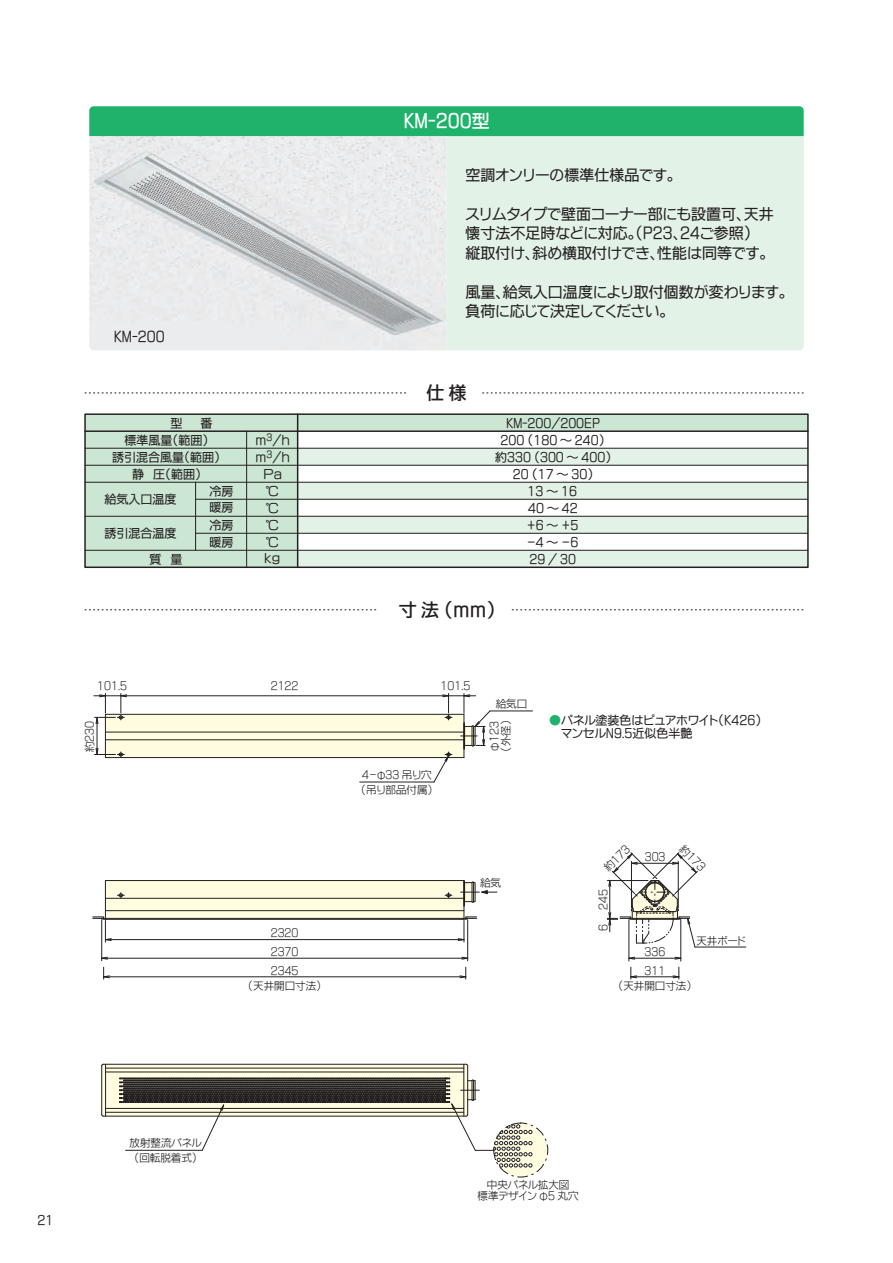
<style>
.page{position:relative;width:893px;height:1263px;background:#fff}
.page>*{position:absolute;margin:0;border:0;box-sizing:border-box;transform-origin:0 0}
.t1{font:18px "FGP Kaku Gothic Ca B";color:#231f20}
.t2{font:18px "FGP Kaku Gothic Ca B";color:#fff}
.t3{font:15px/19.5px "FGP Kaku Gothic Ca M";color:#231f20}
.t4{font:13.5px "FGP Kaku Gothic Ca M";color:#231f20}
.t5{font:12px/17px "FGP Kaku Gothic Ca M";color:#231f20}
.t6{font:10.5px/15.5px "FGP Kaku Gothic Ca L";color:#231f20;text-align:center}
.t7{font:9px "FGP Kaku Gothic Ca M";color:#231f20}
.s1{color:#1eb26a}
</style>
<div class="page">
<img style="left:89px;top:136px;width:357px;height:214px">
<div style="left:446px;top:136px;width:358px;height:214px;background:#e3f2e7"></div>
<div style="left:89px;top:106px;width:715px;height:30px;background:#1eb26a"></div>
<div style="left:298px;top:482px;width:510px;height:17px;background:#e3f2e7"></div>
<div style="left:298px;top:516px;width:510px;height:17px;background:#e3f2e7"></div>
<div style="left:298px;top:550px;width:510px;height:17px;background:#e3f2e7"></div>
<div style="left:298px;top:448px;width:510px;height:17px;background:#e3f2e7"></div>
<div style="left:298px;top:414px;width:510px;height:17px;background:#cbe6d3"></div>
<div style="left:85px;top:414px;width:213px;height:153px;background:#cbe6d3"></div>
<hr style="left:85px;top:448px;width:723px;height:1px;background:#231f20">
<hr style="left:85px;top:465px;width:723px;height:1px;background:#231f20">
<hr style="left:85px;top:482px;width:723px;height:1px;background:#231f20">
<hr style="left:196px;top:499px;width:612px;height:1px;background:#231f20">
<hr style="left:85px;top:516px;width:723px;height:1px;background:#231f20">
<hr style="left:196px;top:533px;width:612px;height:1px;background:#231f20">
<hr style="left:85px;top:550px;width:723px;height:1px;background:#231f20">
<div style="left:84px;top:413px;width:725px;height:155px;border:1px solid #231f20"></div>
<hr style="left:297px;top:414px;width:1px;height:153px;background:#231f20">
<hr style="left:85px;top:430px;width:723px;height:2px;background:#231f20">
<hr style="left:246px;top:431px;width:1px;height:136px;background:#231f20">
<hr style="left:195px;top:482px;width:1px;height:68px;background:#231f20">
<svg style="left:483px;top:392px;width:321px;height:1px"></svg>
<svg style="left:85px;top:392px;width:321px;height:1px"></svg>
<svg style="left:512px;top:609px;width:292px;height:1px"></svg>
<svg style="left:85px;top:609px;width:292px;height:1px"></svg>
<hr style="left:629px;top:920px;width:1px;height:41px;background:#231f20">
<hr style="left:680px;top:919px;width:1px;height:42px;background:#231f20">
<hr style="left:631px;top:976px;width:48px;height:1px;background:#231f20">
<svg style="left:672px;top:967px;width:8px;height:12px"></svg>
<svg style="left:630px;top:967px;width:7px;height:12px"></svg>
<hr style="left:629px;top:958px;width:52px;height:1px;background:#231f20">
<svg style="left:628px;top:956px;width:7px;height:4px"></svg>
<svg style="left:674px;top:956px;width:7px;height:4px"></svg>
<hr style="left:104px;top:976px;width:362px;height:1px;background:#231f20">
<svg style="left:103px;top:967px;width:7px;height:12px"></svg>
<svg style="left:459px;top:967px;width:7px;height:12px"></svg>
<hr style="left:101px;top:920px;width:1px;height:41px;background:#231f20">
<hr style="left:467px;top:920px;width:1px;height:41px;background:#231f20">
<hr style="left:102px;top:958px;width:366px;height:1px;background:#231f20">
<svg style="left:101px;top:956px;width:7px;height:4px"></svg>
<svg style="left:461px;top:956px;width:7px;height:4px"></svg>
<hr style="left:695px;top:947px;width:51px;height:1px;background:#231f20">
<div style="left:493px;top:1123px;width:55px;height:54px;background:#fffce0;border:1px dashed #231f20;border-radius:50%"></div>
<svg style="left:101px;top:1064px;width:431px;height:103px"></svg>
<hr style="left:126px;top:1150px;width:76px;height:1px;background:#231f20">
<hr style="left:490px;top:711px;width:42px;height:1px;background:#231f20">
<svg style="left:94px;top:693px;width:397px;height:90px"></svg>
<svg style="left:92px;top:880px;width:405px;height:62px"></svg>
<svg style="left:607px;top:852px;width:91px;height:96px"></svg>
<h1 class="t2" style="left:403px;top:112px;width:88px">KM‐200型</h1>
<p class="t4" style="left:114px;top:330px;width:52px">KM‐200</p>
<p class="t5" style="left:170px;top:414px;width:44px">型　　番</p>
<p class="t5" style="left:125px;top:431px;width:86px">標準風量（範囲）</p>
<p class="t5" style="left:112px;top:448px;width:110px">誘引混合風量（範囲）</p>
<p class="t5" style="left:132px;top:465px;width:71px">静　圧（範囲）</p>
<p class="t5" style="left:104px;top:491px;width:73px">給気入口温度</p>
<p class="t5" style="left:104px;top:525px;width:73px">誘引混合温度</p>
<p class="t5" style="left:150px;top:550px;width:34px">質　量</p>
<p class="t5" style="left:209px;top:482px;width:25px;text-align:justify">冷房暖房冷房暖房</p>
<p class="t7" style="left:266px;top:433px;width:7px">3</p>
<p class="t5" style="left:263px;top:465px;width:20px">Ｐａ℃</p>
<p class="t5" style="left:255px;top:432px;width:36px">ｍ /ｈ</p>
<p class="t7" style="left:266px;top:450px;width:7px">3</p>
<p class="t5" style="left:255px;top:449px;width:36px">ｍ /ｈ</p>
<p class="t5" style="left:266px;top:499px;width:13px">℃ ℃</p>
<p class="t5" style="left:264px;top:550px;width:17px">ｋｇ</p>
<p class="t5" style="left:266px;top:533px;width:13px">℃</p>
<p class="t3" style="left:465px;top:165px;width:210px">空調オンリーの標準仕様品です。</p>
<p class="t3" style="left:465px;top:204px;width:310px">スリムタイプで壁面コーナー部にも設置可、天井懐寸法不足時などに対応。（P23、24ご参照）<br>縦取付け、斜め横取付けでき、性能は同等です。</p>
<p class="t3" style="left:465px;top:282px;width:322px">風量、給気入口温度により取付個数が変わります。負荷に応じて決定してください。</p>
<h1 class="t1" style="left:426px;top:384px;width:42px">仕 様</h1>
<p class="t5" style="left:506px;top:414px;width:95px">KM‐200/200EP</p>
<p class="t5" style="left:495px;top:448px;width:118px;text-align:center">約330 （300 ～ 400）<br>20 （17 ～ 30）</p>
<p class="t5" style="left:501px;top:431px;width:106px">200 （180 ～ 240）</p>
<p class="t5" style="left:528px;top:482px;width:51px">13 ～ 16</p>
<p class="t5" style="left:527px;top:499px;width:53px;text-align:justify">40 ～ 42 +6 ～ +5 -4 ～ -6</p>
<p class="t5" style="left:529px;top:550px;width:48px">29 / 30</p>
<h1 class="t1" style="left:399px;top:601px;width:99px">寸 法 （ｍｍ）</h1>
<p class="t6" style="left:97px;top:678px;width:31px">101.5</p>
<p class="t6" style="left:441px;top:678px;width:31px">101.5</p>
<p class="t6" style="left:271px;top:678px;width:29px">2122</p>
<p class="t6" style="left:82px;top:752px;width:33px;rotate:-90deg">約230</p>
<p class="t6" style="left:361px;top:767px;width:73px;line-height:15px;text-align:left">4-φ33 吊り穴（吊り部品付属）</p>
<p class="t6" style="left:496px;top:696px;width:33px">給気口</p>
<p class="t6" style="left:489px;top:752px;width:33px;line-height:11.6px;text-align:left;rotate:-90deg">φ123（外径）</p>
<p class="t6" style="left:271px;top:923px;width:29px;line-height:18.9px;text-align:left">2320<br>2370</p>
<p class="t6" style="left:271px;top:963px;width:29px">2345</p>
<p class="t6" style="left:248px;top:978px;width:75px">（天井開口寸法）</p>
<p class="t6" style="left:480px;top:875px;width:22px">給気</p>
<p class="t5" style="left:549px;top:714px;width:214px;line-height:13.2px"><span class="s1">●</span>パネル塗装色はピュアホワイト（K426）　 マンセルN9.5近似色半艶</p>
<p class="t6" style="left:600px;top:864px;width:33px;rotate:-45deg">約173</p>
<p class="t6" style="left:687px;top:841px;width:33px;rotate:45deg">約173</p>
<p class="t6" style="left:645px;top:849px;width:22px">303</p>
<p class="t6" style="left:595px;top:909px;width:22px;rotate:-90deg">245</p>
<p class="t6" style="left:595px;top:931px;width:8px;rotate:-90deg">6</p>
<p class="t6" style="left:644px;top:944px;width:22px">336</p>
<p class="t6" style="left:696px;top:932px;width:51px">天井ボード</p>
<p class="t6" style="left:618px;top:963px;width:75px">311<br>（天井開口寸法）</p>
<p class="t5" style="left:38px;top:1211px;width:17px">21</p>
<p class="t6" style="left:130px;top:1136px;width:74px;line-height:14.4px">放射整流パネル（回転脱着式）</p>
<p class="t6" style="left:478px;top:1179px;width:102px;line-height:10.5px">中央パネル拡大図<br>標準デザイン φ5 丸穴</p>
</div>
